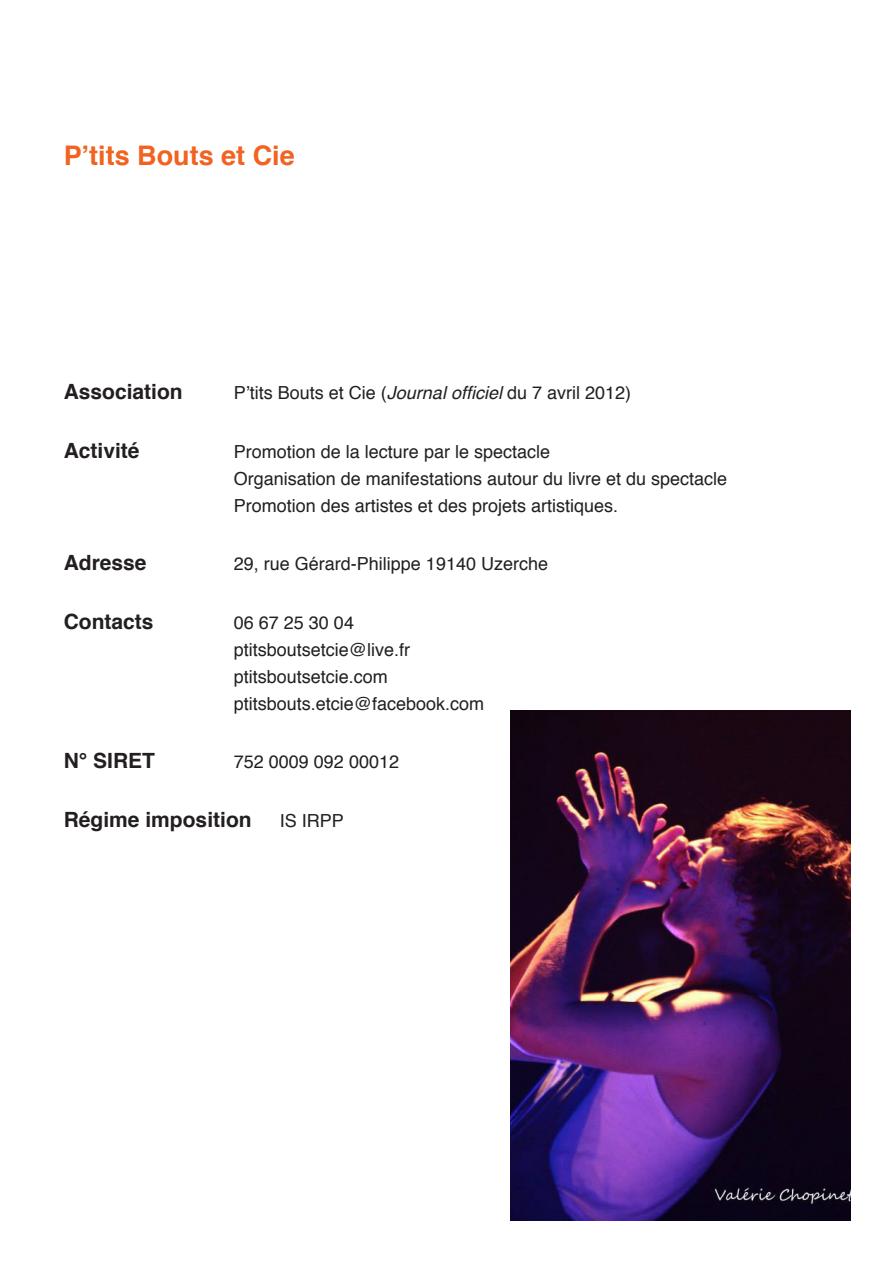
<style>
.page{position:relative;width:893px;height:1263px;background:#fff}
.page>*{position:absolute;margin:0;border:0;box-sizing:border-box;transform-origin:0 0}
.t1{font:700 27px "Helvetica";color:#f26221}
.t2{font:700 21px "Helvetica";color:#231f20}
.t3{font:18px "Helvetica";color:#231f20}
.s1{font-style:italic}
</style>
<div class="page">
<img style="left:510px;top:710px;width:340px;height:510px">
<p class="t1" style="left:64px;top:134px;width:233px">P’tits Bouts et Cie</p>
<p class="t2" style="left:64px;top:375px;width:121px">Association</p>
<p class="t3" style="left:234px;top:379px;width:399px">P’tits Bouts et Cie (<span class="s1">Journal officiel</span> du 7 avril 2012)</p>
<p class="t2" style="left:64px;top:433px;width:77px">Activité</p>
<p class="t3" style="left:234px;top:437px;width:318px">Promotion de la lecture par le spectacle</p>
<p class="t3" style="left:234px;top:464px;width:495px">Organisation de manifestations autour du livre et du spectacle</p>
<p class="t3" style="left:234px;top:491px;width:386px">Promotion des artistes et des projets artistiques.</p>
<p class="t2" style="left:64px;top:546px;width:84px">Adresse</p>
<p class="t3" style="left:234px;top:550px;width:316px">29, rue Gérard-Philippe 19140 Uzerche</p>
<p class="t2" style="left:64px;top:604px;width:91px">Contacts</p>
<p class="t3" style="left:234px;top:608px;width:122px">06 67 25 30 04</p>
<p class="t3" style="left:234px;top:635px;width:178px">ptitsboutsetcie@live.fr</p>
<p class="t3" style="left:234px;top:662px;width:156px">ptitsboutsetcie.com</p>
<p class="t3" style="left:234px;top:689px;width:252px">ptitsbouts.etcie@facebook.com</p>
<p class="t2" style="left:64px;top:744px;width:93px">N° SIRET</p>
<p class="t3" style="left:234px;top:748px;width:167px">752 0009 092 00012</p>
<p class="t2" style="left:64px;top:802px;width:189px">Régime imposition</p>
<p class="t3" style="left:280px;top:806px;width:66px">IS IRPP</p>
</div>
